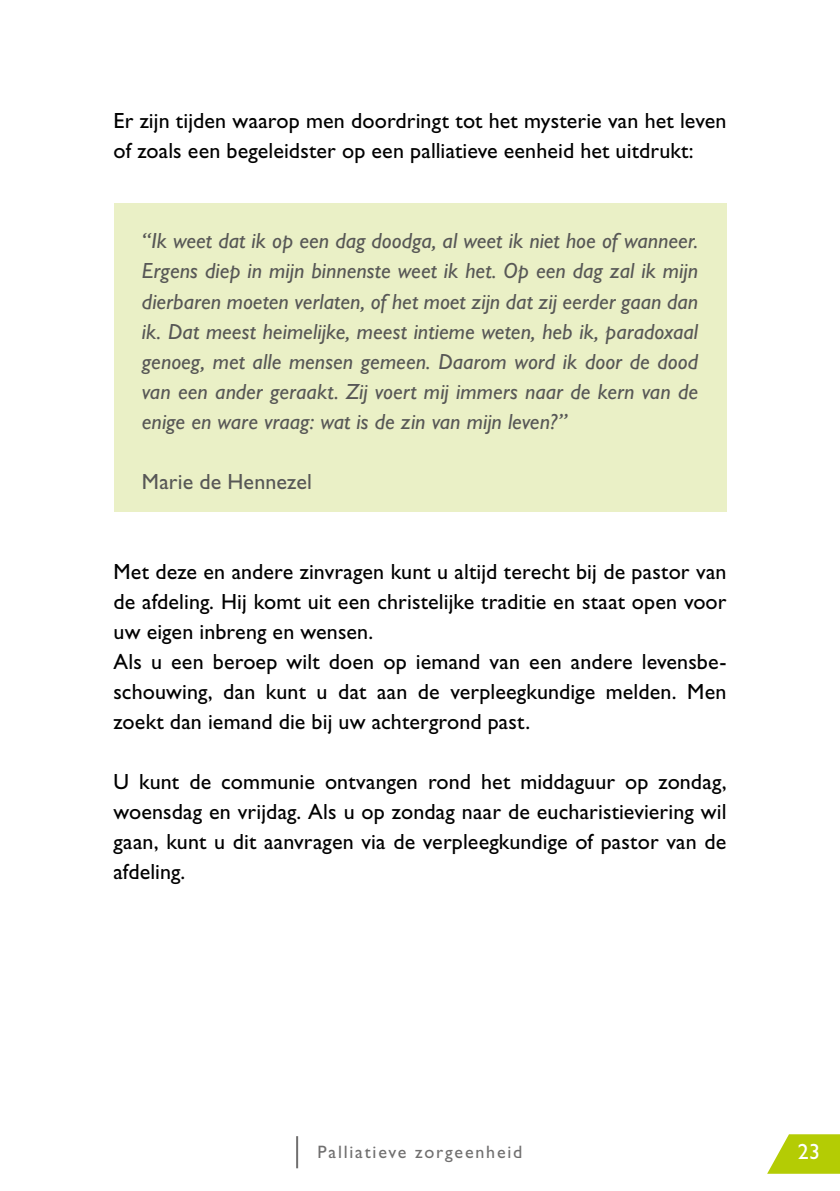
<style>
.page{position:relative;width:840px;height:1191px;background:#fff}
.page>*{position:absolute;margin:0;border:0;box-sizing:border-box;transform-origin:0 0}
.t1{font:22px/30px "Gill Sans Std";letter-spacing:.005em;color:#000;text-align:justify}
.t2{font:italic 22px/30px "Gill Sans Std";color:#575756;text-align:justify}
.t3{font:22px "Gill Sans Std";letter-spacing:.005em;color:#575756}
.t4{font:22px "Gill Sans Std";color:#fff}
.t5{font:18px "Gill Sans Std";letter-spacing:.1em;color:#706f6f}
</style>
<div class="page">
<hr style="left:296px;top:1136px;width:2px;height:32px;background:#706f6f">
<svg style="left:767px;top:1134px;width:72px;height:39px"></svg>
<div style="left:113px;top:203px;width:613px;height:309px;background:#eaf0c6"></div>
<p class="t1" style="left:113px;top:106px;width:614px">Er zijn tijden waarop men doordringt tot het mysterie van het leven of zoals een begeleidster op een palliatieve eenheid het uitdrukt:</p>
<p class="t2" style="left:142px;top:226px;width:557px">“Ik weet dat ik op een dag doodga, al weet ik niet hoe of wanneer.<br>Ergens diep in mijn binnenste weet ik het. Op een dag zal ik mijn dierbaren moeten verlaten, of het moet zijn dat zij eerder gaan dan ik. Dat meest heimelijke, meest intieme weten, heb ik, paradoxaal genoeg, met alle mensen gemeen. Daarom word ik door de dood van een ander geraakt. Zij voert mij immers naar de kern van de enige en ware vraag: wat is de zin van mijn leven?”</p>
<p class="t3" style="left:142px;top:468px;width:171px">Marie de Hennezel</p>
<p class="t1" style="left:113px;top:556px;width:614px">Met deze en andere zinvragen kunt u altijd terecht bij de pastor van de afdeling. Hij komt uit een christelijke traditie en staat open voor uw eigen inbreng en wensen.</p>
<p class="t1" style="left:113px;top:646px;width:614px">Als u een beroep wilt doen op iemand van een andere levensbe&shy;schouwing, dan kunt u dat aan de verpleegkundige melden. Men zoekt dan iemand die bij uw achtergrond past.</p>
<p class="t1" style="left:113px;top:766px;width:614px">U kunt de communie ontvangen rond het middaguur op zondag, woensdag en vrijdag. Als u op zondag naar de eucharistieviering wil gaan, kunt u dit aanvragen via de verpleegkundige of pastor van de afdeling.</p>
<p class="t5" style="left:317px;top:1141px;width:206px">Palliatieve zorgeenheid</p>
<p class="t4" style="left:797px;top:1138px;width:23px">23</p>
</div>
